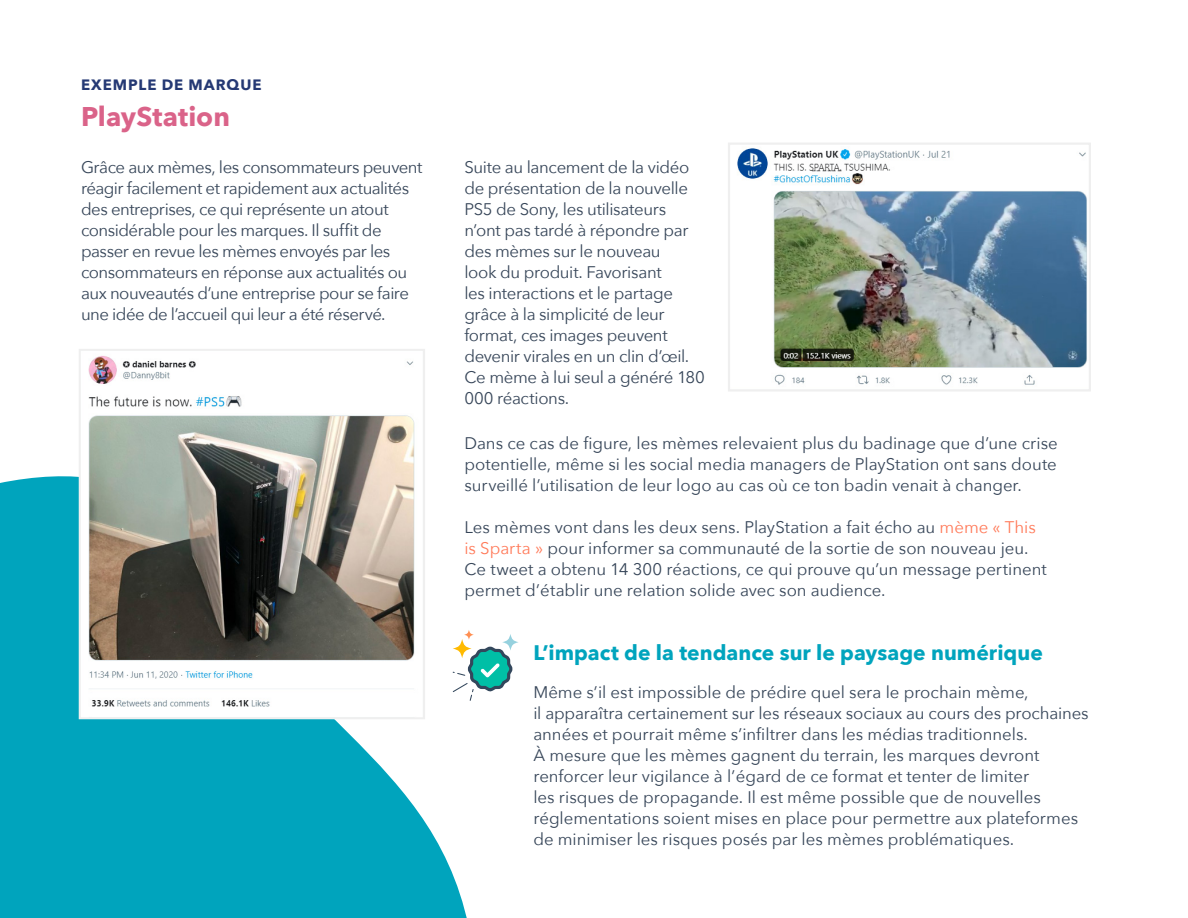
<style>
.page{position:relative;width:1188px;height:918px;background:#fff}
.page>*{position:absolute;margin:0;border:0;box-sizing:border-box;transform-origin:0 0}
.t1{font:700 27px "Avenir Next";color:#da6389}
.t2{font:700 21px "Avenir Next";color:#00a4bd}
.t3{font:16.8px/21px "Avenir Next";letter-spacing:-.005em;color:#374659}
.t4{font:16.8px/21px "Avenir Next";letter-spacing:-.03em;color:#374659}
.t5{font:700 15px "Avenir Next";letter-spacing:.065em;color:#253974}
.s1{color:#ff7a59}
</style>
<div class="page">
<svg style="left:0;top:476px;width:467px;height:442px;fill:#00a4bd"></svg>
<svg style="left:78px;top:349px;width:348px;height:371px"></svg>
<img style="left:728px;top:143px;width:363px;height:248px">
<svg style="left:502px;top:634px;width:17px;height:17px"></svg>
<svg style="left:453px;top:639px;width:19px;height:19px"></svg>
<svg style="left:464px;top:630px;width:10px;height:10px"></svg>
<svg style="left:452px;top:644px;width:63px;height:58px"></svg>
<p class="t5" style="left:81px;top:75px;width:182px">EXEMPLE DE MARQUE</p>
<p class="t1" style="left:81px;top:100px;width:150px">PlayStation</p>
<p class="t4" style="left:81px;top:156px;width:343px">Grâce aux mèmes, les consommateurs peuvent réagir facilement et rapidement aux actualités des entreprises, ce qui représente un atout considérable pour les marques. Il suffit de passer en revue les mèmes envoyés par les consommateurs en réponse aux actualités ou aux nouveautés d’une entreprise pour se faire une idée de l’accueil qui leur a été réservé.</p>
<p class="t3" style="left:464px;top:157px;width:242px">Suite au lancement de la vidéo de présentation de la nouvelle<br>PS5 de Sony, les utilisateurs n’ont pas tardé à répondre par des mèmes sur le nouveau<br>look du produit. Favorisant<br>les interactions et le partage grâce à la simplicité de leur format, ces images peuvent devenir virales en un clin d’œil.<br>Ce mème à lui seul a généré 180<br>000 réactions.</p>
<p class="t3" style="left:464px;top:433px;width:595px;text-align:justify">Dans ce cas de figure, les mèmes relevaient plus du badinage que d’une crise potentielle, même si les social media managers de PlayStation ont sans doute surveillé l’utilisation de leur logo au cas où ce ton badin venait à changer.</p>
<p class="t3" style="left:464px;top:517px;width:584px">Les mèmes vont dans les deux sens. PlayStation a fait écho au <span class="s1">mème « This is Sparta »</span> pour informer sa communauté de la sortie de son nouveau jeu.<br>Ce tweet a obtenu 14 300 réactions, ce qui prouve qu’un message pertinent permet d’établir une relation solide avec son audience.</p>
<p class="t2" style="left:533px;top:640px;width:511px">L’impact de la tendance sur le paysage numérique</p>
<p class="t3" style="left:533px;top:681px;width:557px">Même s’il est impossible de prédire quel sera le prochain mème,<br>il apparaîtra certainement sur les réseaux sociaux au cours des prochaines années et pourrait même s’infiltrer dans les médias traditionnels.<br>À mesure que les mèmes gagnent du terrain, les marques devront renforcer leur vigilance à l’égard de ce format et tenter de limiter<br>les risques de propagande. Il est même possible que de nouvelles réglementations soient mises en place pour permettre aux plateformes de minimiser les risques posés par les mèmes problématiques.</p>
</div>
